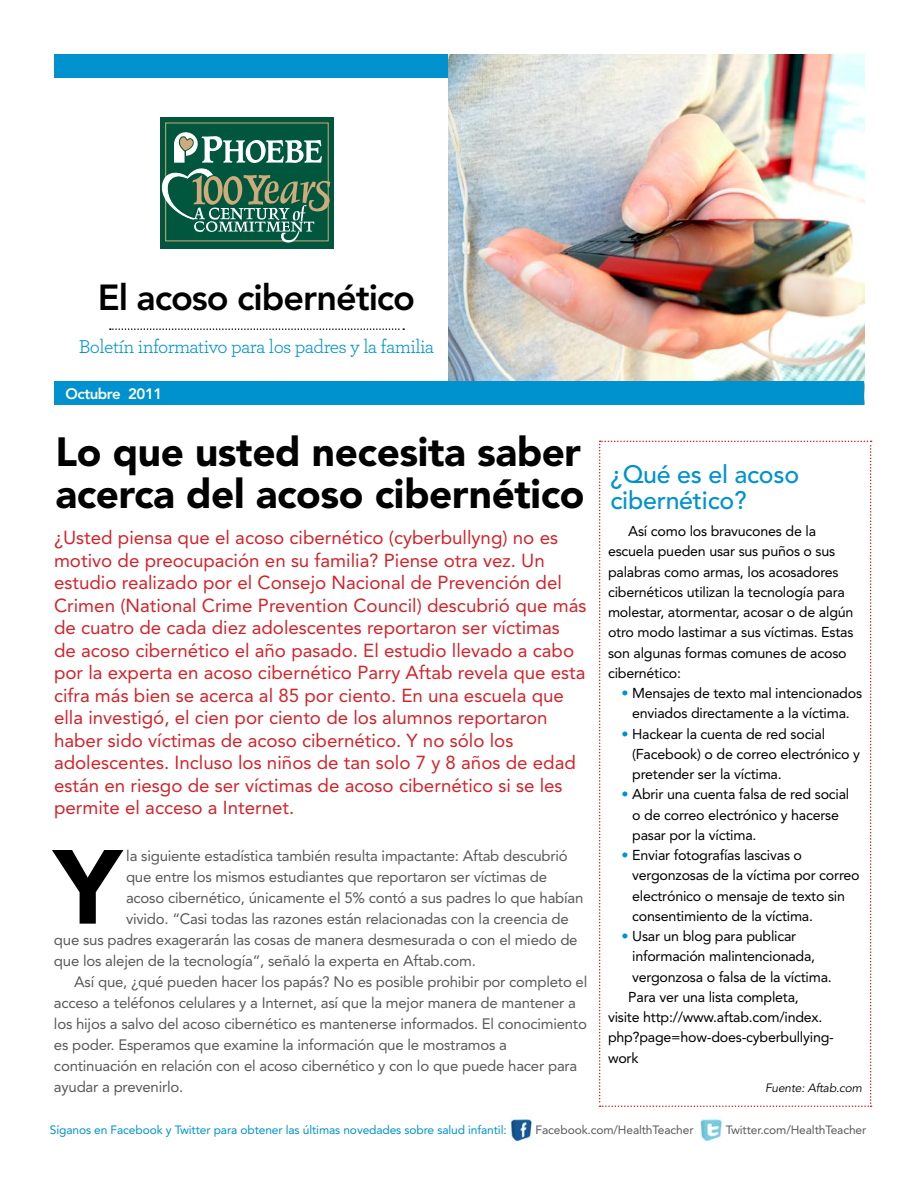
<style>
.page{position:relative;width:918px;height:1188px;background:#fff}
.page>*{position:absolute;margin:0;border:0;box-sizing:border-box;transform-origin:0 0}
.t1{font:900 103.95px "Avenir";color:#000}
.t2{font:900 40.5px/42px "Avenir";letter-spacing:-.01em;color:#000}
.t3{font:800 36px "Avenir";letter-spacing:-.03em;color:#000}
.t4{font:500 24.9px/26.4px "Avenir";letter-spacing:-.01em;color:#0092cf}
.t5{font:19.5px "Archer";letter-spacing:-.03em;color:#0092cf}
.t6{font:18.75px/22.5px "Avenir";color:#d2232a}
.t7{font:15px "Avenir";letter-spacing:-.015em;color:#58595b}
.t8{font:800 15px "Avenir";letter-spacing:-.03em;color:#fff}
.t9{font:14.25px/20.2px "Avenir";letter-spacing:-.015em;color:#000}
.t10{font:12px "Avenir";letter-spacing:-.01em;color:#0092cf}
.t11{font:12px "Avenir";letter-spacing:-.01em;color:#58595b}
.t12{font:italic 12px "Avenir";letter-spacing:-.015em;color:#000}
.s1{color:#0092cf}
</style>
<div class="page">
<svg style="left:599px;top:441px;width:273px;height:666px"></svg>
<div style="left:54px;top:54px;width:398px;height:24px;background:#0092cf"></div>
<img style="left:449px;top:54px;width:415px;height:327px">
<div style="left:54px;top:381px;width:810px;height:24px;background:#0092cf"></div>
<svg style="left:110px;top:328px;width:294px;height:2px"></svg>
<img style="left:510px;top:1118px;width:22px;height:24px">
<img style="left:700px;top:1119px;width:22px;height:23px">
<div style="left:160px;top:117px;width:174px;height:132px;background:#00573d"></div>
<svg style="left:161px;top:131px;width:169px;height:112px"></svg>
<h3 class="t3" style="left:98px;top:276px;width:319px">El acoso cibernético</h3>
<h3 class="t5" style="left:79px;top:333px;width:357px">Boletín informativo para los padres y la familia</h3>
<p class="t8" style="left:66px;top:385px;width:98px">Octubre 2011</p>
<h2 class="t2" style="left:56px;top:431px;width:531px">Lo que usted necesita saber acerca del acoso cibernético</h2>
<p class="t6" style="left:54px;top:527px;width:534px">¿Usted piensa que el acoso cibernético (cyberbullyng) no es motivo de preocupación en su familia? Piense otra vez. Un estudio realizado por el Consejo Nacional de Prevención del Crimen (National Crime Prevention Council) descubrió que más de cuatro de cada diez adolescentes reportaron ser víctimas<br>de acoso cibernético el año pasado. El estudio llevado a cabo por la experta en acoso cibernético Parry Aftab revela que esta cifra más bien se acerca al 85 por ciento. En una escuela que ella investigó, el cien por ciento de los alumnos reportaron haber sido víctimas de acoso cibernético. Y no sólo los adolescentes. Incluso los niños de tan solo 7 y 8 años de edad están en riesgo de ser víctimas de acoso cibernético si se les permite el acceso a Internet.</p>
<p class="t9" style="left:608px;top:521px;width:247px;text-indent:20px">Así como los bravucones de la escuela pueden usar sus puños o sus palabras como armas, los acosadores cibernéticos utilizan la tecnología para molestar, atormentar, acosar o de algún otro modo lastimar a sus víctimas. Estas son algunas formas comunes de acoso cibernético:</p>
<h3 class="t4" style="left:610px;top:462px;width:190px">¿Qué es el acoso cibernético?</h3>
<p class="t9" style="left:622px;top:683px;width:242px;text-align:center"><span class="s1">•</span> Mensajes de texto mal intencionados enviados directamente a la víctima.</p>
<p class="t9" style="left:632px;top:724px;width:229px;text-indent:-11px"><span class="s1">•</span> Hackear la cuenta de red social (Facebook) o de correo electrónico y pretender ser la víctima.</p>
<p class="t9" style="left:632px;top:784px;width:219px;text-indent:-11px"><span class="s1">•</span> Abrir una cuenta falsa de red social o de correo electrónico y hacerse pasar por la víctima.</p>
<p class="t9" style="left:632px;top:845px;width:229px;text-indent:-11px"><span class="s1">•</span> Enviar fotografías lascivas o vergonzosas de la víctima por correo electrónico o mensaje de texto sin consentimiento de la víctima.</p>
<p class="t9" style="left:622px;top:926px;width:176px"><span class="s1">•</span> Usar un blog para publicar</p>
<p class="t9" style="left:632px;top:946px;width:185px">información malintencionada,</p>
<p class="t9" style="left:632px;top:967px;width:201px">vergonzosa o falsa de la víctima.</p>
<p class="t9" style="left:628px;top:987px;width:172px">Para ver una lista completa,</p>
<p class="t9" style="left:608px;top:1007px;width:216px">visite http://www.aftab.com/index.</p>
<p class="t9" style="left:608px;top:1027px;width:227px">php?page=how-does-cyberbullying-</p>
<p class="t9" style="left:608px;top:1048px;width:32px">work</p>
<p class="t12" style="left:765px;top:1081px;width:98px">Fuente: Aftab.com</p>
<h1 class="t1" style="left:54px;top:825px;width:69px">Y</h1>
<p class="t7" style="left:126px;top:847px;width:443px">la siguiente estadística también resulta impactante: Aftab descubrió</p>
<p class="t7" style="left:126px;top:868px;width:423px">que entre los mismos estudiantes que reportaron ser víctimas de</p>
<p class="t7" style="left:126px;top:889px;width:459px">acoso cibernético, únicamente el 5% contó a sus padres lo que habían</p>
<p class="t7" style="left:126px;top:910px;width:444px">vivido. “Casi todas las razones están relacionadas con la creencia de</p>
<p class="t7" style="left:54px;top:931px;width:525px">que sus padres exagerarán las cosas de manera desmesurada o con el miedo de</p>
<p class="t7" style="left:54px;top:952px;width:423px">que los alejen de la tecnología”, señaló la experta en Aftab.com.</p>
<p class="t7" style="left:74px;top:973px;width:515px">Así que, ¿qué pueden hacer los papás? No es posible prohibir por completo el</p>
<p class="t7" style="left:54px;top:994px;width:524px">acceso a teléfonos celulares y a Internet, así que la mejor manera de mantener a</p>
<p class="t7" style="left:54px;top:1015px;width:534px">los hijos a salvo del acoso cibernético es mantenerse informados. El conocimiento</p>
<p class="t7" style="left:54px;top:1036px;width:455px">es poder. Esperamos que examine la información que le mostramos a</p>
<p class="t7" style="left:54px;top:1057px;width:525px">continuación en relación con el acoso cibernético y con lo que puede hacer para</p>
<p class="t7" style="left:54px;top:1078px;width:131px">ayudar a prevenirlo.</p>
<p class="t10" style="left:50px;top:1123px;width:458px">Síganos en Facebook y Twitter para obtener las últimas novedades sobre salud infantil:</p>
<p class="t11" style="left:536px;top:1123px;width:160px">Facebook.com/HealthTeacher</p>
<p class="t11" style="left:726px;top:1123px;width:142px">Twitter.com/HealthTeacher</p>
</div>
